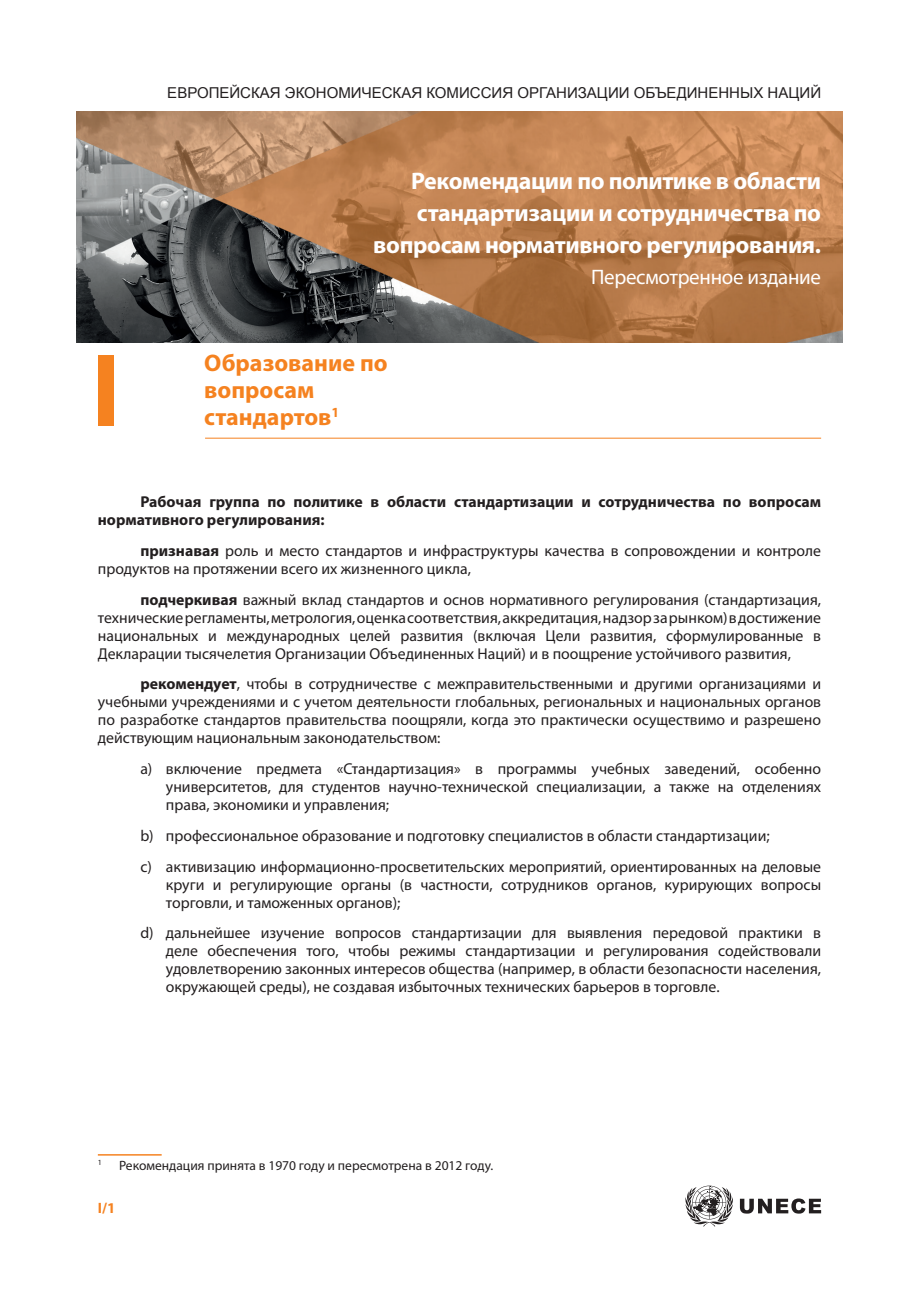
<style>
.page{position:relative;width:919px;height:1289px;background:#fff}
.page>*{position:absolute;margin:0;border:0;box-sizing:border-box;transform-origin:0 0}
.t1{font:700 104.1px "Myriad Pro";color:#f58220}
.t2{font:700 24px/32px "Myriad Pro";letter-spacing:-.015em;color:#fff;text-align:right}
.t3{font:700 24px/27px "Myriad Pro";color:#f58220}
.t4{font:21px "Myriad Pro";letter-spacing:-.015em;color:#fff}
.t5{font:15.75px/18px "Myriad Pro";color:#231f20;text-align:justify}
.t6{font:700 15.75px/18px "Myriad Pro";color:#231f20}
.t7{font:15px "Arial";color:#231f20}
.t8{font:700 15px "Myriad Pro";color:#f58220}
.t9{font:13.5px "Myriad Pro";color:#231f20}
.t10{font:7.8px "Myriad Pro";color:#231f20}
.s1{font-weight:700}
</style>
<div class="page">
<hr style="left:205px;top:438px;width:616px;height:1px;background:#f58220">
<svg style="left:685px;top:1185px;width:48px;height:41px"></svg>
<svg style="left:739px;top:1198px;width:82px;height:15px"></svg>
<img style="left:77px;top:112px;width:765px;height:230px">
<hr style="left:98px;top:1154px;width:64px;height:1px;background:#f58220">
<p class="t7" style="left:167px;top:82px;width:655px">ЕВРОПЕЙСКАЯ ЭКОНОМИЧЕСКАЯ КОМИССИЯ ОРГАНИЗАЦИИ ОБЪЕДИНЕННЫХ НАЦИЙ</p>
<h2 class="t2" style="left:373px;top:164px;width:449px">Рекомендации по политике в области стандартизации и сотрудничества по вопросам нормативного регулирования.</h2>
<h3 class="t4" style="left:591px;top:263px;width:231px">Пересмотренное издание</h3>
<h1 class="t1" style="left:91px;top:322px;width:31px">I</h1>
<h2 class="t3" style="left:204px;top:349px;width:185px">Образование по вопросам стандартов<sup>1</sup></h2>
<p class="t6" style="left:98px;top:492px;width:724px;text-indent:43px">Рабочая группа по политике в области стандартизации и сотрудничества по вопросам нормативного регулирования:</p>
<p class="t5" style="left:98px;top:541px;width:724px;text-indent:43px"><span class="s1">признавая</span> роль и место стандартов и инфраструктуры качества в сопровождении и контроле продуктов на протяжении всего их жизненного цикла,</p>
<p class="t5" style="left:98px;top:590px;width:724px;text-indent:43px"><span class="s1">подчеркивая</span> важный вклад стандартов и основ нормативного регулирования (стандартизация, технические регламенты, метрология, оценка соответствия, аккредитация, надзор за рынком) в достижение национальных и международных целей развития (включая Цели развития, сформулированные в Декларации тысячелетия Организации Объединенных Наций) и в поощрение устойчивого развития,</p>
<p class="t5" style="left:98px;top:674px;width:724px;text-indent:43px"><span class="s1">рекомендует</span>, чтобы в сотрудничестве с межправительственными и другими организациями и учебными учреждениями и с учетом деятельности глобальных, региональных и национальных органов по разработке стандартов правительства поощряли, когда это практически осуществимо и разрешено действующим национальным законодательством:</p>
<p class="t5" style="left:166px;top:759px;width:656px;text-indent:-26px">a) включение предмета «Стандартизация» в программы учебных заведений, особенно университетов, для студентов научно-технической специализации, а также на отделениях права, экономики и управления;</p>
<p class="t5" style="left:140px;top:820px;width:682px;line-height:30.8px">b) профессиональное образование и подготовку специалистов в области стандартизации;<br>c) активизацию информационно-просветительских мероприятий, ориентированных на деловые</p>
<p class="t5" style="left:166px;top:875px;width:656px">круги и регулирующие органы (в частности, сотрудников органов, курирующих вопросы торговли, и таможенных органов);</p>
<p class="t5" style="left:166px;top:923px;width:656px;text-indent:-26px">d) дальнейшее изучение вопросов стандартизации для выявления передовой практики в деле обеспечения того, чтобы режимы стандартизации и регулирования содействовали удовлетворению законных интересов общества (например, в области безопасности населения, окружающей среды), не создавая избыточных технических барьеров в торговле.</p>
<p class="t10" style="left:98px;top:1157px;width:6px">1</p>
<p class="t9" style="left:119px;top:1156px;width:375px">Рекомендация принята в 1970 году и пересмотрена в 2012 году.</p>
<p class="t8" style="left:98px;top:1198px;width:19px">I/1</p>
</div>
